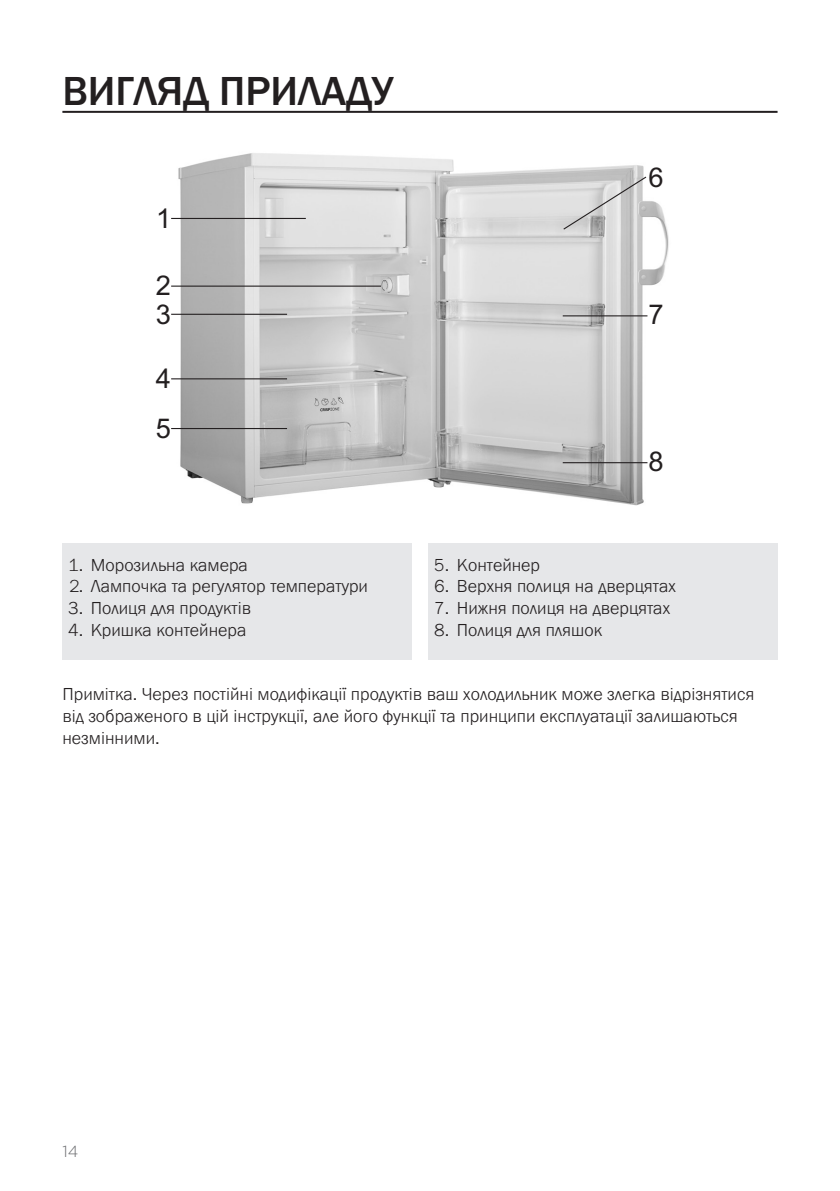
<style>
.page{position:relative;width:840px;height:1191px;background:#fff}
.page>*{position:absolute;margin:0;border:0;box-sizing:border-box;transform-origin:0 0}
.glavni_naslov{font:500 42px "Franklin Gothic URW";color:#231f20}
.t1{font:27.2px/28.2px "Arial";color:#231f20}
.seznam_stevilke_opis{font:300 18px "Franklin Gothic URW";color:#231f20}
.besedilo{font:300 18px/21.6px "Franklin Gothic URW";color:#231f20}
.t2{font:300 16px "Gotham";color:#6c6d70}
</style>
<div class="page">
<hr style="left:62px;top:111px;width:715px;height:2px;background:#231f20">
<div style="left:62px;top:543px;width:349px;height:116px;background:#e6e7e9"></div>
<div style="left:428px;top:543px;width:349px;height:116px;background:#e6e7e9"></div>
<img style="left:171px;top:153px;width:498px;height:353px">
<hr style="left:171px;top:218px;width:134px;height:1px;background:#231f20">
<hr style="left:171px;top:285px;width:210px;height:2px;background:#231f20">
<hr style="left:171px;top:314px;width:116px;height:1px;background:#231f20">
<hr style="left:171px;top:378px;width:116px;height:1px;background:#231f20">
<hr style="left:171px;top:428px;width:116px;height:1px;background:#231f20">
<svg style="left:562px;top:175px;width:85px;height:56px"></svg>
<hr style="left:562px;top:315px;width:85px;height:1px;background:#231f20">
<hr style="left:562px;top:462px;width:85px;height:1px;background:#231f20">
<p class="glavni_naslov" style="left:62px;top:65px;width:332px">ВИГЛЯД ПРИЛАДУ</p>
<p class="t1" style="left:156px;top:204px;width:17px">1</p>
<p class="t1" style="left:156px;top:272px;width:17px">2<br>3</p>
<p class="t1" style="left:156px;top:354px;width:17px;line-height:49.6px">4<br>5</p>
<p class="seznam_stevilke_opis" style="left:68px;top:553px;width:181px">1. Морозильна камера</p>
<p class="seznam_stevilke_opis" style="left:68px;top:575px;width:301px">2. Лампочка та регулятор температури</p>
<p class="seznam_stevilke_opis" style="left:68px;top:597px;width:184px">3. Полиця для продуктів</p>
<p class="seznam_stevilke_opis" style="left:68px;top:618px;width:180px">4. Кришка контейнера</p>
<p class="t1" style="left:648px;top:164px;width:17px">6</p>
<p class="t1" style="left:648px;top:301px;width:17px">7</p>
<p class="t1" style="left:648px;top:447px;width:17px">8</p>
<p class="seznam_stevilke_opis" style="left:434px;top:553px;width:107px">5. Контейнер</p>
<p class="seznam_stevilke_opis" style="left:434px;top:575px;width:243px">6. Верхня полиця на дверцятах</p>
<p class="seznam_stevilke_opis" style="left:434px;top:597px;width:237px">7. Нижня полиця на дверцятах</p>
<p class="seznam_stevilke_opis" style="left:434px;top:618px;width:169px">8. Полиця для пляшок</p>
<p class="besedilo" style="left:62px;top:684px;width:693px">Примітка. Через постійні модифікації продуктів ваш холодильник може злегка відрізнятися від зображеного в цій інструкції, але його функції та принципи експлуатації залишаються незмінними.</p>
<p class="t2" style="left:62px;top:1140px;width:17px">14</p>
</div>
